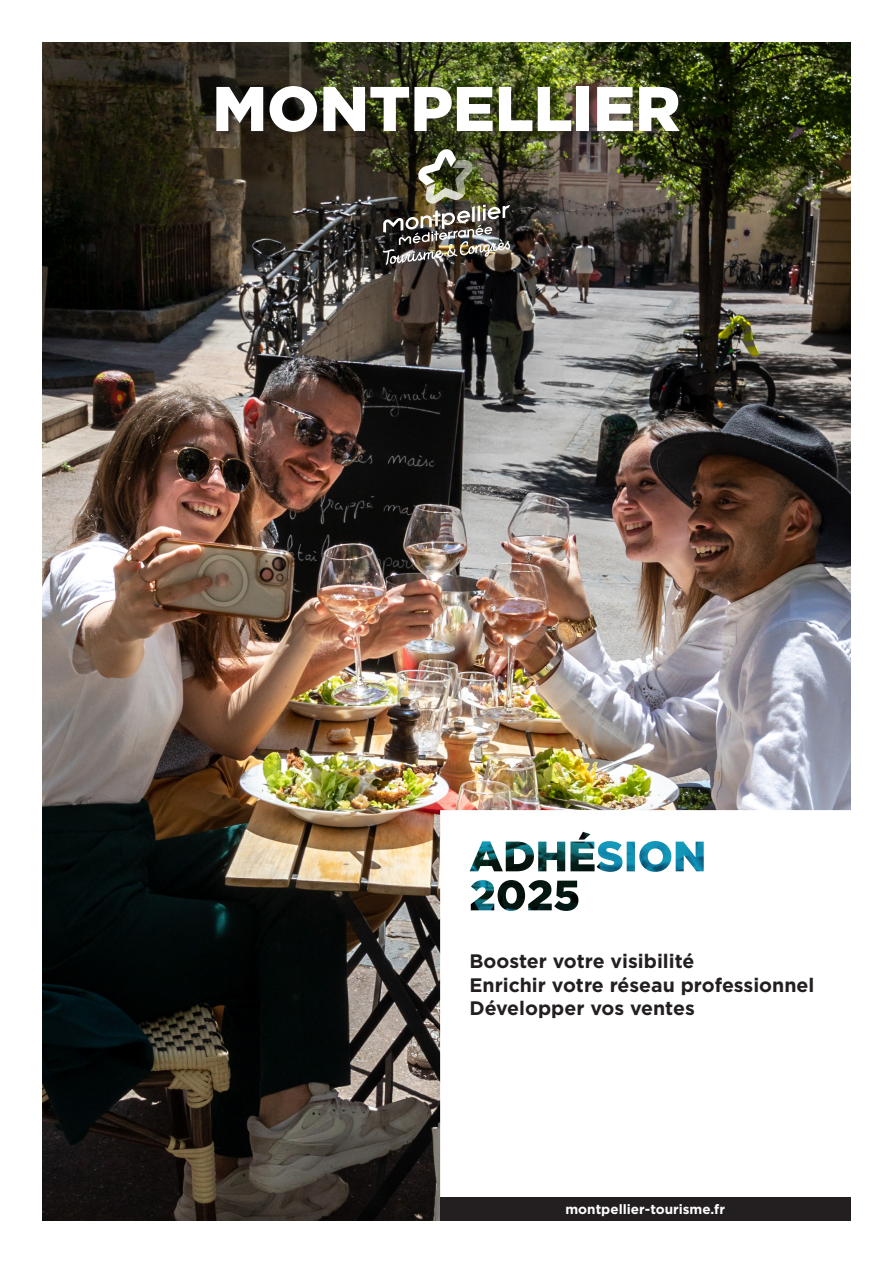
<style>
.page{position:relative;width:893px;height:1263px;background:#fff}
.page>*{position:absolute;margin:0;border:0;box-sizing:border-box;transform-origin:0 0}
.t1{font:900 63px "Gotham";color:#fff}
.t2{font:700 19.5px "Gotham";color:#231f20}
.t3{font:700 13.5px "Gotham";color:#fff}
</style>
<div class="page">
<img style="left:43px;top:43px;width:807px;height:1177px">
<svg style="left:440px;top:810px;width:411px;height:411px"></svg>
<div style="left:215px;top:84px;width:472px;height:55px;background:#231f20;opacity:.5"></div>
<img style="left:383px;top:149px;width:127px;height:116px">
<div style="left:440px;top:1196px;width:410px;height:24px;background:#231f20"></div>
<p class="t1" style="left:212px;top:72px;width:470px">MONTPELLIER</p>
<p class="t2" style="left:469px;top:948px;width:226px">Booster votre visibilité</p>
<p class="t2" style="left:469px;top:972px;width:346px">Enrichir votre réseau professionnel</p>
<p class="t2" style="left:469px;top:995px;width:227px">Développer vos ventes</p>
<p class="t3" style="left:565px;top:1200px;width:161px">montpellier-tourisme.fr</p>
</div>
